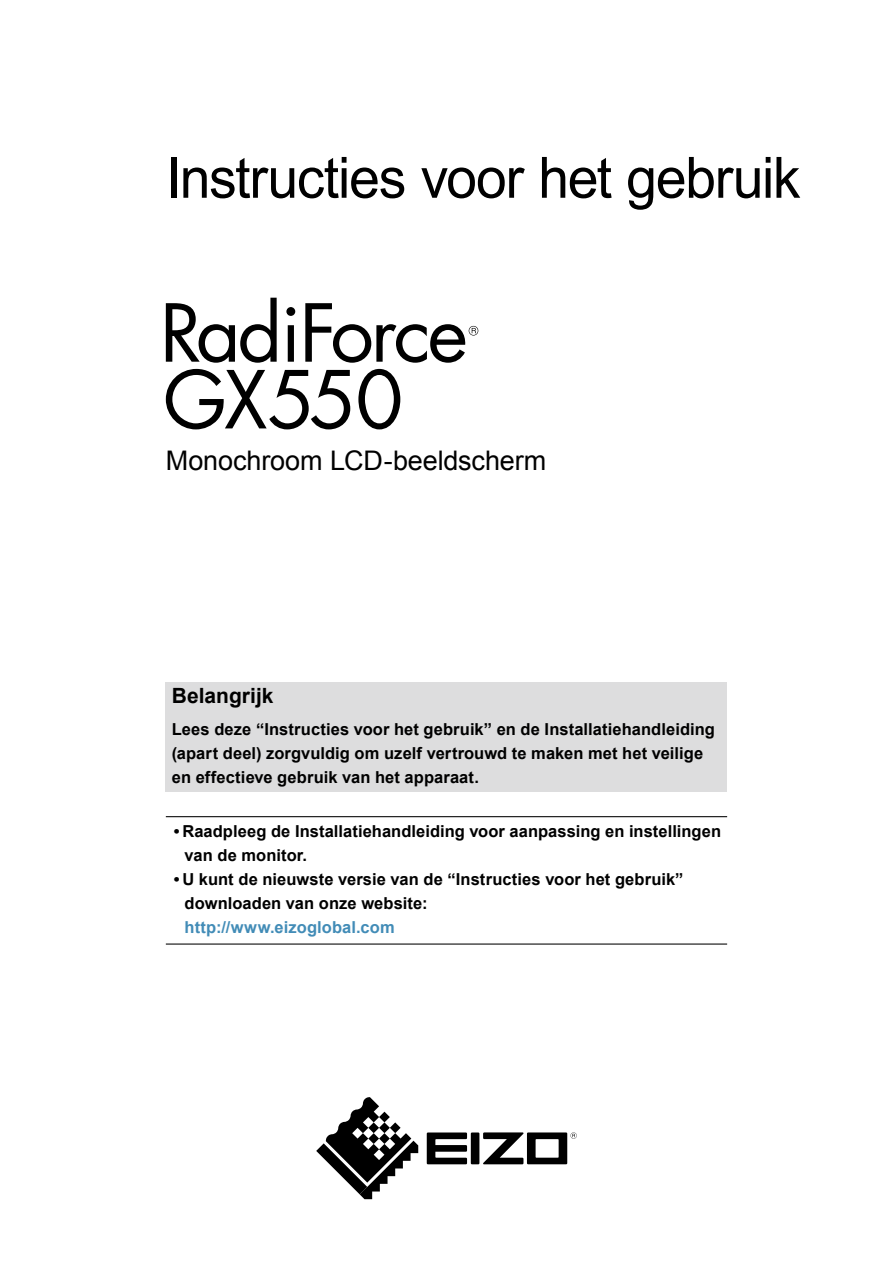
<style>
.page{position:relative;width:893px;height:1263px;background:#fff}
.page>*{position:absolute;margin:0;border:0;box-sizing:border-box;transform-origin:0 0}
.t1{font:57px "Arial";letter-spacing:-.02em;color:#000}
.t2{font:27px "Arial";letter-spacing:-.005em;color:#000}
.t3{font:700 21px "Arial";color:#000}
.t4{font:700 16.5px/24px "Arial";letter-spacing:.005em;color:#000}
.t5{font:700 16.5px "Arial";letter-spacing:.005em;color:#428cb7}
</style>
<div class="page">
<div style="left:166px;top:682px;width:561px;height:110px;background:#ddddde"></div>
<hr style="left:166px;top:816px;width:561px;height:1px;background:#000">
<hr style="left:166px;top:943px;width:561px;height:1px;background:#000">
<svg style="left:427px;top:1132px;width:150px;height:32px"></svg>
<svg style="left:316px;top:1097px;width:102px;height:102px"></svg>
<svg style="left:166px;top:298px;width:111px;height:65px"></svg>
<svg style="left:286px;top:307px;width:9px;height:55px"></svg>
<svg style="left:305px;top:303px;width:173px;height:60px"></svg>
<svg style="left:166px;top:369px;width:184px;height:60px"></svg>
<svg style="left:358px;top:369px;width:42px;height:60px"></svg>
<h1 class="t1" style="left:166px;top:140px;width:636px">Instructies voor het gebruik</h1>
<h2 class="t2" style="left:166px;top:442px;width:382px">Monochroom LCD-beeldscherm</h2>
<p class="t3" style="left:172px;top:682px;width:103px">Belangrijk</p>
<p class="t4" style="left:172px;top:718px;width:545px">Lees deze “Instructies voor het gebruik” en de Installatiehandleiding (apart deel) zorgvuldig om uzelf vertrouwd te maken met het veilige en effectieve gebruik van het apparaat.</p>
<p class="t4" style="left:185px;top:820px;width:538px;text-indent:-11px">• Raadpleeg de Installatiehandleiding voor aanpassing en instellingen van de monitor.</p>
<p class="t4" style="left:185px;top:868px;width:500px;text-indent:-11px">• U kunt de nieuwste versie van de “Instructies voor het gebruik” downloaden van onze website:</p>
<p class="t5" style="left:185px;top:916px;width:212px">http://www.eizoglobal.com</p>
</div>
